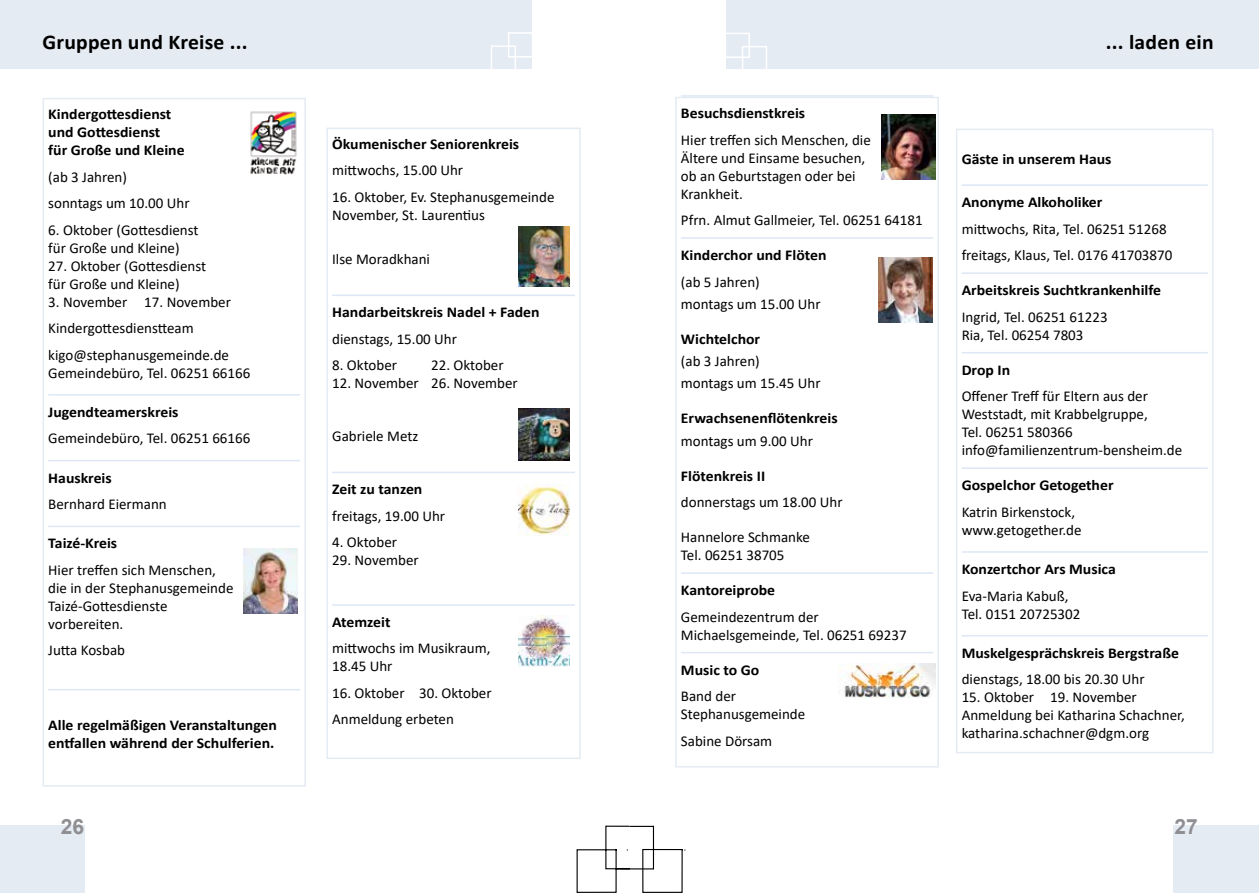
<style>
.page{position:relative;width:1259px;height:893px;background:#fff}
.page>*{position:absolute;margin:0;border:0;box-sizing:border-box;transform-origin:0 0}
.t1{font:700 21px "Calibri";letter-spacing:.01em;color:#000}
.t2{font:700 21px "Arial";color:#8f8e92}
.t3{font:15px/18px "Calibri";color:#000}
.t4{font:700 15px/18px "Calibri";color:#000;scale:1.05 1}
</style>
<div class="page">
<div style="left:0;top:826px;width:85px;height:67px;background:#e5ebf3"></div>
<div style="left:0;top:0;width:531px;height:69px;background:#e5ebf3"></div>
<svg style="left:491px;top:31px;width:41px;height:38px"></svg>
<div style="left:1173px;top:826px;width:86px;height:67px;background:#e5ebf3"></div>
<div style="left:726px;top:0;width:533px;height:69px;background:#e5ebf3"></div>
<svg style="left:726px;top:33px;width:41px;height:36px"></svg>
<svg style="left:576px;top:825px;width:109px;height:68px"></svg>
<hr style="left:961px;top:184px;width:246px;height:2px;background:#dee7f6">
<hr style="left:961px;top:272px;width:246px;height:2px;background:#dee7f6">
<hr style="left:961px;top:352px;width:246px;height:1px;background:#dee7f6">
<hr style="left:961px;top:467px;width:246px;height:2px;background:#dee7f6">
<hr style="left:961px;top:551px;width:246px;height:2px;background:#dee7f6">
<hr style="left:961px;top:635px;width:246px;height:1px;background:#dee7f6">
<div style="left:956px;top:129px;width:257px;height:624px;border:2px solid #e5ebf3"></div>
<hr style="left:681px;top:95px;width:252px;height:2px;background:#dee7f6">
<hr style="left:681px;top:237px;width:252px;height:2px;background:#dee7f6">
<hr style="left:681px;top:572px;width:252px;height:2px;background:#dee7f6">
<hr style="left:681px;top:652px;width:252px;height:1px;background:#dee7f6">
<div style="left:675px;top:97px;width:264px;height:670px;border:2px solid #e5ebf3"></div>
<hr style="left:332px;top:295px;width:243px;height:1px;background:#dee7f6">
<hr style="left:332px;top:472px;width:243px;height:1px;background:#dee7f6">
<hr style="left:332px;top:604px;width:243px;height:2px;background:#dee7f6">
<div style="left:326px;top:128px;width:254px;height:631px;border:2px solid #e5ebf3"></div>
<hr style="left:48px;top:394px;width:252px;height:2px;background:#dee7f6">
<hr style="left:48px;top:460px;width:252px;height:1px;background:#dee7f6">
<hr style="left:48px;top:526px;width:252px;height:1px;background:#dee7f6">
<hr style="left:48px;top:689px;width:252px;height:1px;background:#dee7f6">
<div style="left:43px;top:98px;width:263px;height:689px;border:2px solid #e5ebf3"></div>
<img style="left:250px;top:111px;width:47px;height:64px">
<img style="left:244px;top:549px;width:54px;height:64px">
<img style="left:519px;top:226px;width:51px;height:61px">
<img style="left:878px;top:257px;width:54px;height:65px">
<img style="left:838px;top:664px;width:97px;height:33px">
<img style="left:881px;top:114px;width:54px;height:65px">
<img style="left:519px;top:409px;width:51px;height:51px">
<img style="left:519px;top:484px;width:51px;height:51px">
<img style="left:519px;top:615px;width:51px;height:52px">
<h1 class="t1" style="left:43px;top:27px;width:206px">Gruppen und Kreise ...</h1>
<h1 class="t1" style="left:1106px;top:27px;width:109px">... laden ein</h1>
<p class="t4" style="left:48px;top:105px;width:131px">Kindergottesdienst und Gottesdienst<br>für Große und Kleine</p>
<p class="t3" style="left:48px;top:163px;width:143px;line-height:26.5px">(ab 3 Jahren)<br>sonntags um 10.00 Uhr</p>
<p class="t3" style="left:48px;top:220px;width:152px">6. Oktober (Gottesdienst für Große und Kleine)</p>
<p class="t3" style="left:48px;top:256px;width:159px">27. Oktober (Gottesdienst für Große und Kleine)</p>
<p class="t3" style="left:48px;top:288px;width:184px;line-height:26.5px">3. November 17. November<br>Kindergottesdienstteam kigo@stephanusgemeinde.de</p>
<p class="t3" style="left:48px;top:363px;width:204px">Gemeindebüro, Tel. 06251 66166</p>
<p class="t4" style="left:48px;top:403px;width:126px">Jugendteamerskreis</p>
<p class="t3" style="left:48px;top:429px;width:204px">Gemeindebüro, Tel. 06251 66166</p>
<p class="t4" style="left:48px;top:468px;width:62px">Hauskreis</p>
<p class="t3" style="left:48px;top:495px;width:120px">Bernhard Eiermann</p>
<p class="t4" style="left:48px;top:534px;width:67px">Taizé-Kreis</p>
<p class="t3" style="left:48px;top:561px;width:187px">Hier treffen sich Menschen, die in der Stephanusgemeinde<br>Taizé-Gottesdienste vorbereiten.</p>
<p class="t3" style="left:48px;top:641px;width:78px">Jutta Kosbab</p>
<p class="t4" style="left:48px;top:715px;width:219px">Alle regelmäßigen Veranstaltungen entfallen während der Schulferien.</p>
<p class="t4" style="left:332px;top:135px;width:180px">Ökumenischer Seniorenkreis</p>
<p class="t3" style="left:332px;top:161px;width:132px">mittwochs, 15.00 Uhr</p>
<p class="t3" style="left:332px;top:187px;width:224px">16. Oktober, Ev. Stephanusgemeinde<br>November, St. Laurentius</p>
<p class="t3" style="left:332px;top:250px;width:99px">Ilse Moradkhani</p>
<p class="t4" style="left:332px;top:303px;width:199px">Handarbeitskreis Nadel + Faden</p>
<p class="t3" style="left:332px;top:329px;width:126px">dienstags, 15.00 Uhr</p>
<p class="t3" style="left:332px;top:356px;width:66px">8. Oktober</p>
<p class="t3" style="left:431px;top:356px;width:74px">22. Oktober</p>
<p class="t3" style="left:332px;top:374px;width:187px">12. November 26. November</p>
<p class="t3" style="left:332px;top:427px;width:88px">Gabriele Metz</p>
<p class="t4" style="left:332px;top:480px;width:87px">Zeit zu tanzen</p>
<p class="t3" style="left:332px;top:507px;width:114px">freitags, 19.00 Uhr</p>
<p class="t3" style="left:332px;top:533px;width:66px">4. Oktober</p>
<p class="t3" style="left:332px;top:551px;width:88px">29. November</p>
<p class="t4" style="left:332px;top:613px;width:57px">Atemzeit</p>
<p class="t3" style="left:332px;top:639px;width:160px">mittwochs im Musikraum,<br>18.45 Uhr</p>
<p class="t3" style="left:332px;top:679px;width:161px;line-height:26.5px">16. Oktober 30. Oktober<br>Anmeldung erbeten</p>
<p class="t4" style="left:681px;top:104px;width:120px">Besuchsdienstkreis</p>
<p class="t3" style="left:681px;top:130px;width:191px">Hier treffen sich Menschen, die<br>Ältere und Einsame -besuchen, ob an Geburtstagen oder bei<br>Krankheit.</p>
<p class="t3" style="left:681px;top:211px;width:243px">Pfrn. Almut Gallmeier, Tel. 06251 64181</p>
<p class="t4" style="left:681px;top:246px;width:140px">Kinderchor und Flöten</p>
<p class="t3" style="left:681px;top:270px;width:141px;line-height:22.2px">(ab 5 Jahren)<br>montags um 15.00 Uhr</p>
<p class="t4" style="left:681px;top:330px;width:77px">Wichtelchor</p>
<p class="t3" style="left:681px;top:350px;width:141px;line-height:22.2px">(ab 3 Jahren)<br>montags um 15.45 Uhr</p>
<p class="t4" style="left:681px;top:409px;width:151px">Erwachsenenflötenkreis</p>
<p class="t3" style="left:681px;top:431px;width:133px">montags um 9.00 Uhr</p>
<p class="t4" style="left:681px;top:466px;width:82px">Flötenkreis II</p>
<p class="t3" style="left:681px;top:493px;width:163px">donnerstags um 18.00 Uhr</p>
<p class="t3" style="left:681px;top:528px;width:130px">Hannelore Schmanke<br>Tel. 06251 38705</p>
<p class="t4" style="left:681px;top:581px;width:91px">Kantoreiprobe</p>
<p class="t3" style="left:681px;top:607px;width:227px">Gemeindezentrum der<br>Michaelsgemeinde, Tel. 06251 69237</p>
<p class="t4" style="left:681px;top:660px;width:76px">Music to Go</p>
<p class="t3" style="left:681px;top:687px;width:126px">Band der<br>Stephanusgemeinde</p>
<p class="t3" style="left:681px;top:731px;width:93px">Sabine Dörsam</p>
<p class="t4" style="left:961px;top:149px;width:144px">Gäste in unserem Haus</p>
<p class="t4" style="left:961px;top:193px;width:135px">Anonyme Alkoholiker</p>
<p class="t3" style="left:961px;top:215px;width:212px;line-height:26.5px">mittwochs, Rita, Tel. 06251 51268 freitags, Klaus, Tel. 0176 41703870</p>
<p class="t4" style="left:961px;top:281px;width:191px">Arbeitskreis Suchtkrankenhilfe</p>
<p class="t3" style="left:961px;top:307px;width:147px">Ingrid, Tel. 06251 61223<br>Ria, Tel. 06254 7803</p>
<p class="t4" style="left:961px;top:360px;width:48px">Drop In</p>
<p class="t3" style="left:961px;top:387px;width:222px">Offener Treff für Eltern aus der<br>Weststadt, mit Krabbelgruppe,<br>Tel. 06251 580366 info@familienzentrum-bensheim.de</p>
<p class="t4" style="left:961px;top:476px;width:146px">Gospelchor Getogether</p>
<p class="t3" style="left:961px;top:502px;width:121px">Katrin Birkenstock, www.getogether.de</p>
<p class="t4" style="left:961px;top:560px;width:148px">Konzertchor Ars Musica</p>
<p class="t3" style="left:961px;top:586px;width:120px">Eva-Maria Kabuß,<br>Tel. 0151 20725302</p>
<p class="t4" style="left:961px;top:644px;width:208px">Muskelgesprächskreis Bergstraße</p>
<p class="t3" style="left:961px;top:670px;width:184px">dienstags, 18.00 bis 20.30 Uhr</p>
<p class="t3" style="left:961px;top:688px;width:225px">15. Oktober 19. November<br>Anmeldung bei Katharina Schachner, katharina.schachner@dgm.org</p>
<h1 class="t2" style="left:61px;top:811px;width:25px">26</h1>
<h1 class="t2" style="left:1174px;top:811px;width:25px">27</h1>
</div>
